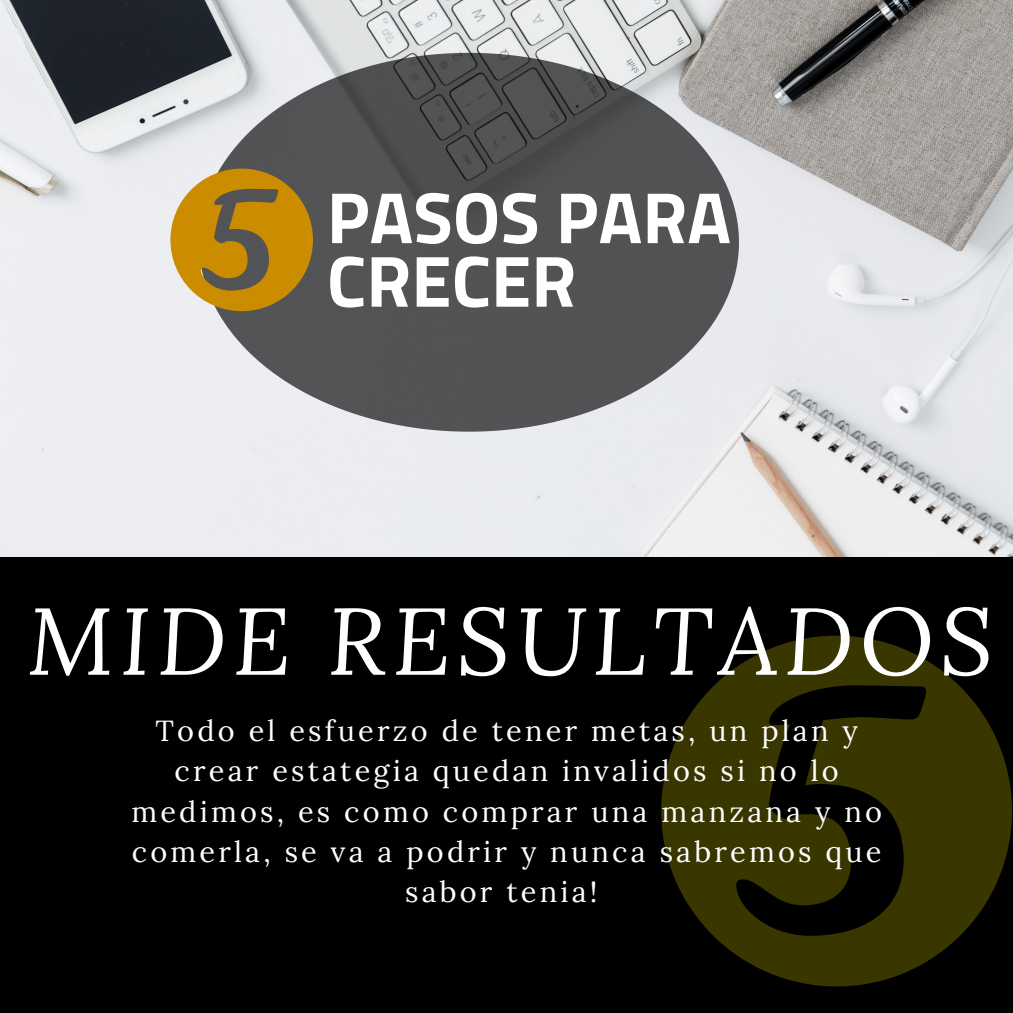
<style>
.page{position:relative;width:1013px;height:1013px;background:#fff}
.page>*{position:absolute;margin:0;border:0;box-sizing:border-box;transform-origin:0 0}
.t1{font:italic 94.75px "Lora";letter-spacing:.06em;color:#fff}
.t2{font:700 72.62px/63.5px "Cairo";color:#fff}
.t3{font:28.88px/40.2px "Lora";letter-spacing:.11em;color:#fff;text-align:center}
</style>
<div class="page">
<img style="left:0;top:0;width:1012px;height:557px">
<div style="left:0;top:557px;width:1012px;height:455px;background:#000"></div>
<svg style="left:661px;top:635px;width:351px;height:351px;fill:#393600"></svg>
<svg style="left:199px;top:53px;width:540px;height:378px;background:#707172"></svg>
<svg style="left:170px;top:169px;width:143px;height:142px;background:#af872f"></svg>
<p class="t2" style="left:327px;top:186px;width:406px">PASOS PARA<br>CRECER</p>
<p class="t1" style="left:27px;top:577px;width:967px">MIDE RESULTADOS</p>
<p class="t3" style="left:131px;top:710px;width:752px">Todo el esfuerzo de tener metas, un plan y crear estategia quedan invalidos si no lo medimos, es como comprar una manzana y no comerla, se va a podrir y nunca sabremos que sabor tenia!</p>
</div>
